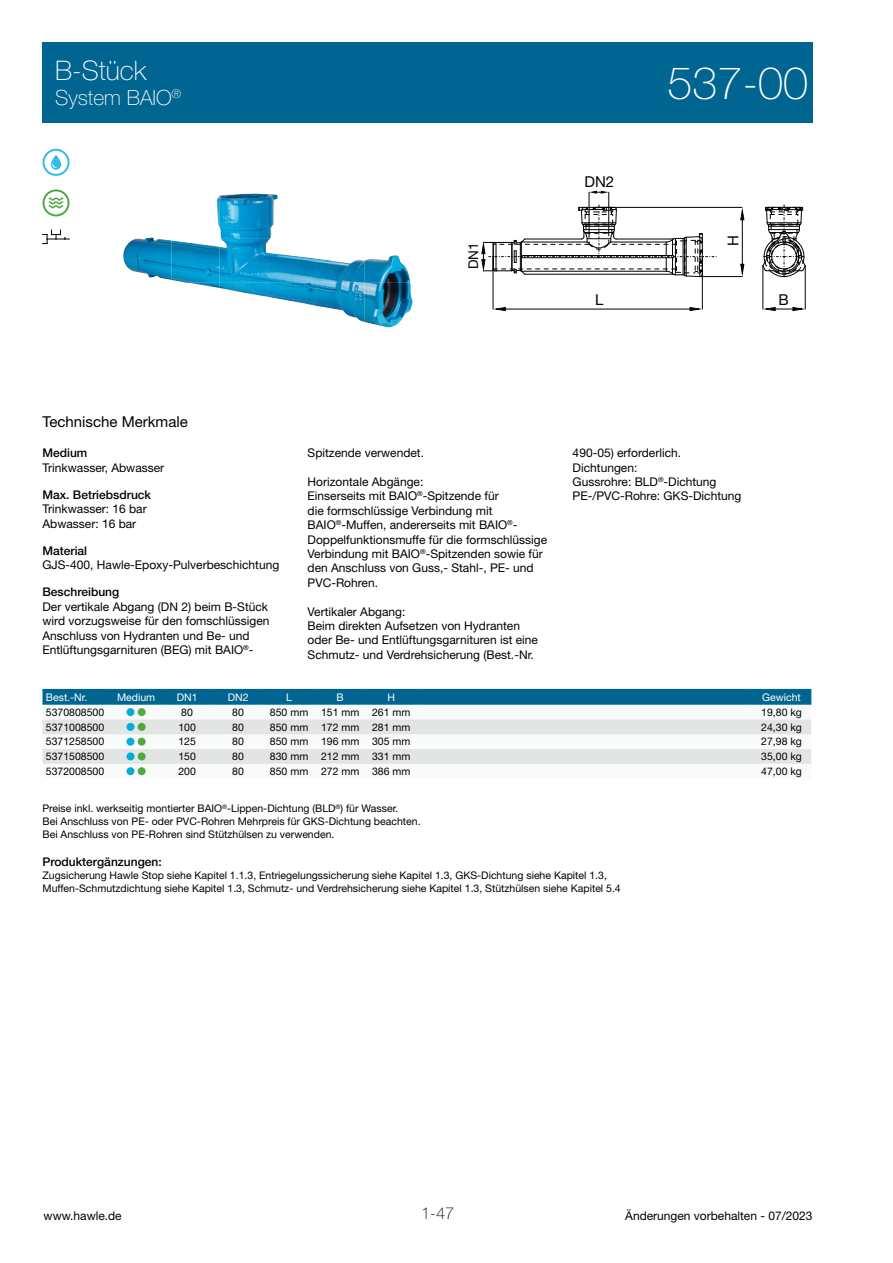
<style>
.page{position:relative;width:893px;height:1263px;background:#fff}
.page>*{position:absolute;margin:0;border:0;box-sizing:border-box;transform-origin:0 0}
.t1{font:100 45px "Helvetica Neue LT Pro";color:#fff}
.t2{font:100 27px "Helvetica Neue LT Pro";color:#fff}
.t3{font:100 21px "Helvetica Neue LT Pro";color:#fff}
.t4{font:100 16.5px "Helvetica Neue LT Pro";color:#000}
.t5{font:15px "Helvetica Neue LT Pro";color:#000}
.t6{font:15px "Helvetica Neue LT Pro";color:#000204}
.t7{font:13.5px "Helvetica Neue LT Pro";color:#000204}
.t8{font:12px/14.4px "Helvetica Neue LT Pro";color:#000}
.t9{font:500 12px "Helvetica Neue LT Pro";color:#000}
.t10{font:10.5px/12.6px "Helvetica Neue LT Pro";color:#000}
.t11{font:10.5px "Helvetica Neue LT Pro";color:#fff}
</style>
<div class="page">
<div style="left:43px;top:43px;width:769px;height:80px;background:#006590"></div>
<svg style="left:43px;top:230px;width:26px;height:14px"></svg>
<div style="left:43px;top:690px;width:768px;height:13px;background:#006590"></div>
<svg style="left:43px;top:719px;width:768px;height:45px"></svg>
<hr style="left:43px;top:689px;width:68px;height:1px;background:#006590">
<hr style="left:43px;top:703px;width:68px;height:2px;background:#006590">
<hr style="left:162px;top:689px;width:51px;height:1px;background:#006590">
<hr style="left:162px;top:703px;width:51px;height:2px;background:#006590">
<hr style="left:213px;top:689px;width:51px;height:1px;background:#006590">
<hr style="left:213px;top:703px;width:51px;height:2px;background:#006590">
<hr style="left:264px;top:689px;width:51px;height:1px;background:#006590">
<hr style="left:264px;top:703px;width:51px;height:2px;background:#006590">
<hr style="left:315px;top:689px;width:51px;height:1px;background:#006590">
<hr style="left:366px;top:689px;width:51px;height:1px;background:#006590">
<hr style="left:315px;top:703px;width:51px;height:2px;background:#006590">
<hr style="left:366px;top:703px;width:51px;height:2px;background:#006590">
<hr style="left:417px;top:689px;width:335px;height:1px;background:#006590">
<hr style="left:417px;top:703px;width:335px;height:2px;background:#006590">
<hr style="left:111px;top:689px;width:51px;height:1px;background:#006590">
<hr style="left:111px;top:703px;width:51px;height:2px;background:#006590">
<hr style="left:752px;top:689px;width:59px;height:1px;background:#006590">
<hr style="left:752px;top:703px;width:59px;height:2px;background:#006590">
<div style="left:138px;top:708px;width:8px;height:8px;background:#4daa43;border-radius:50%"></div>
<div style="left:126px;top:708px;width:8px;height:8px;background:#00adda;border-radius:50%"></div>
<div style="left:138px;top:723px;width:8px;height:8px;background:#4daa43;border-radius:50%"></div>
<div style="left:126px;top:723px;width:8px;height:8px;background:#00adda;border-radius:50%"></div>
<div style="left:138px;top:738px;width:8px;height:8px;background:#4daa43;border-radius:50%"></div>
<div style="left:126px;top:738px;width:8px;height:8px;background:#00adda;border-radius:50%"></div>
<div style="left:138px;top:752px;width:8px;height:8px;background:#4daa43;border-radius:50%"></div>
<div style="left:126px;top:752px;width:8px;height:8px;background:#00adda;border-radius:50%"></div>
<div style="left:138px;top:767px;width:8px;height:8px;background:#4daa43;border-radius:50%"></div>
<div style="left:126px;top:767px;width:8px;height:8px;background:#00adda;border-radius:50%"></div>
<hr style="left:493px;top:257px;width:1px;height:52px;background:#000204">
<hr style="left:702px;top:257px;width:1px;height:52px;background:#000204">
<hr style="left:505px;top:309px;width:185px;height:1px;background:#000204">
<svg style="left:492px;top:307px;width:14px;height:4px"></svg>
<svg style="left:689px;top:307px;width:14px;height:4px"></svg>
<hr style="left:608px;top:192px;width:1px;height:41px;background:#000204">
<hr style="left:589px;top:192px;width:1px;height:41px;background:#000204">
<hr style="left:700px;top:276px;width:42px;height:1px;background:#000204">
<hr style="left:596px;top:207px;width:146px;height:1px;background:#000204">
<hr style="left:742px;top:220px;width:1px;height:44px;background:#000204">
<svg style="left:740px;top:263px;width:5px;height:15px"></svg>
<svg style="left:740px;top:206px;width:5px;height:15px"></svg>
<svg style="left:589px;top:191px;width:20px;height:3px"></svg>
<svg style="left:481px;top:205px;width:235px;height:72px"></svg>
<hr style="left:762px;top:266px;width:1px;height:43px;background:#000204">
<hr style="left:805px;top:266px;width:1px;height:43px;background:#000204">
<svg style="left:762px;top:307px;width:44px;height:4px"></svg>
<svg style="left:762px;top:205px;width:44px;height:73px"></svg>
<img style="left:216px;top:195px;width:4px;height:32px">
<img style="left:220px;top:194px;width:58px;height:44px">
<img style="left:123px;top:238px;width:48px;height:42px">
<img style="left:171px;top:240px;width:49px;height:43px">
<img style="left:220px;top:238px;width:96px;height:45px">
<img style="left:316px;top:258px;width:48px;height:64px">
<img style="left:364px;top:255px;width:46px;height:28px">
<img style="left:190px;top:283px;width:30px;height:5px">
<img style="left:220px;top:283px;width:48px;height:14px">
<img style="left:268px;top:283px;width:48px;height:23px">
<img style="left:364px;top:283px;width:48px;height:44px">
<div style="left:43px;top:149px;width:27px;height:27px;border:2px solid #30bdea;border-radius:50%"></div>
<svg style="left:51px;top:155px;width:10px;height:15px"></svg>
<div style="left:43px;top:189px;width:27px;height:27px;border:2px solid #4daa43;border-radius:50%"></div>
<svg style="left:49px;top:197px;width:14px;height:11px"></svg>
<h2 class="t2" style="left:55px;top:54px;width:93px">B-Stück</h2>
<h3 class="t3" style="left:55px;top:85px;width:128px">System BAIO<sup>®</sup></h3>
<p class="t7" style="left:465px;top:269px;width:28px;rotate:-90deg">DN1</p>
<p class="t6" style="left:584px;top:173px;width:31px">DN2</p>
<p class="t6" style="left:595px;top:290px;width:10px">L</p>
<h1 class="t1" style="left:668px;top:56px;width:142px">537-00</h1>
<p class="t6" style="left:724px;top:246px;width:12px;rotate:-90deg">H</p>
<p class="t6" style="left:778px;top:290px;width:12px">B</p>
<p class="t5" style="left:43px;top:413px;width:147px">Technische Merkmale</p>
<p class="t9" style="left:43px;top:446px;width:46px">Medium</p>
<p class="t8" style="left:43px;top:460px;width:123px">Trinkwasser, Abwasser</p>
<p class="t9" style="left:43px;top:487px;width:110px">Max. Betriebsdruck</p>
<p class="t8" style="left:43px;top:501px;width:106px">Trinkwasser: 16 bar<br>Abwasser: 16 bar</p>
<p class="t9" style="left:43px;top:543px;width:46px">Material</p>
<p class="t8" style="left:43px;top:557px;width:238px">GJS-400, Hawle-Epoxy-Pulverbeschichtung</p>
<p class="t9" style="left:43px;top:585px;width:78px">Beschreibung</p>
<p class="t8" style="left:43px;top:599px;width:229px">Der vertikale Abgang (DN 2) beim B-Stück wird vorzugsweise für den fomschlüssigen Anschluss von Hydranten und Be- und Entlüftungsgarnituren (BEG) mit BAIO<sup>®</sup>-</p>
<p class="t8" style="left:308px;top:445px;width:118px">Spitzende verwendet.</p>
<p class="t8" style="left:308px;top:474px;width:241px">Horizontale Abgänge:<br>Einserseits mit BAIO<sup>®</sup>-Spitzende für<br>die formschlüssige Verbindung mit BAIO<sup>®</sup>-Muffen, andererseits mit BAIO<sup>®</sup>- Doppelfunktionsmuffe für die formschlüssige Verbindung mit BAIO<sup>®</sup>-Spitzenden sowie für den Anschluss von Guss,- Stahl-, PE- und PVC-Rohren.</p>
<p class="t8" style="left:308px;top:604px;width:232px">Vertikaler Abgang:<br>Beim direkten Aufsetzen von Hydranten oder Be- und Entlüftungsgarnituren ist eine Schmutz- und Verdrehsicherung (Best.-Nr.</p>
<p class="t8" style="left:573px;top:445px;width:170px">490-05) erforderlich.<br>Dichtungen:<br>Gussrohre: BLD<sup>®</sup>-Dichtung<br>PE-/PVC-Rohre: GKS-Dichtung</p>
<p class="t11" style="left:46px;top:690px;width:43px">Best.-Nr.</p>
<p class="t11" style="left:117px;top:690px;width:40px">Medium</p>
<p class="t11" style="left:177px;top:690px;width:22px">DN1</p>
<p class="t11" style="left:228px;top:690px;width:22px">DN2</p>
<p class="t11" style="left:286px;top:690px;width:7px">L</p>
<p class="t11" style="left:337px;top:690px;width:9px">B</p>
<p class="t11" style="left:387px;top:690px;width:9px">H</p>
<p class="t11" style="left:762px;top:690px;width:40px">Gewicht</p>
<p class="t10" style="left:46px;top:705px;width:60px">5370808500</p>
<p class="t10" style="left:181px;top:705px;width:13px">80</p>
<p class="t10" style="left:232px;top:705px;width:13px">80</p>
<p class="t10" style="left:270px;top:705px;width:142px">850 mm 151 mm 261 mm</p>
<p class="t10" style="left:761px;top:705px;width:42px">19,80 kg</p>
<p class="t10" style="left:46px;top:720px;width:60px">5371008500</p>
<p class="t10" style="left:178px;top:720px;width:19px">100</p>
<p class="t10" style="left:232px;top:720px;width:13px">80</p>
<p class="t10" style="left:270px;top:720px;width:142px">850 mm 172 mm 281 mm</p>
<p class="t10" style="left:761px;top:720px;width:42px">24,30 kg</p>
<p class="t10" style="left:46px;top:735px;width:60px">5371258500</p>
<p class="t10" style="left:178px;top:735px;width:19px">125</p>
<p class="t10" style="left:232px;top:735px;width:13px">80</p>
<p class="t10" style="left:270px;top:735px;width:142px">850 mm 196 mm 305 mm</p>
<p class="t10" style="left:761px;top:735px;width:42px">27,98 kg</p>
<p class="t10" style="left:46px;top:750px;width:60px">5371508500</p>
<p class="t10" style="left:178px;top:750px;width:19px">150</p>
<p class="t10" style="left:232px;top:750px;width:13px">80</p>
<p class="t10" style="left:270px;top:750px;width:142px">830 mm 212 mm 331 mm</p>
<p class="t10" style="left:761px;top:750px;width:42px">35,00 kg</p>
<p class="t10" style="left:46px;top:765px;width:60px">5372008500</p>
<p class="t10" style="left:178px;top:765px;width:19px">200</p>
<p class="t10" style="left:232px;top:765px;width:13px">80</p>
<p class="t10" style="left:270px;top:765px;width:142px">850 mm 272 mm 386 mm</p>
<p class="t10" style="left:761px;top:765px;width:42px">47,00 kg</p>
<p class="t10" style="left:43px;top:802px;width:380px">Preise inkl. werkseitig montierter BAIO<sup>®</sup>-Lippen-Dichtung (BLD<sup>®</sup>) für Wasser.<br>Bei Anschluss von PE- oder PVC-Rohren Mehrpreis für GKS-Dichtung beachten.<br>Bei Anschluss von PE-Rohren sind Stützhülsen zu verwenden.</p>
<p class="t9" style="left:43px;top:855px;width:121px">Produktergänzungen:</p>
<p class="t10" style="left:43px;top:869px;width:580px">Zugsicherung Hawle Stop siehe Kapitel 1.1.3, Entriegelungssicherung siehe Kapitel 1.3, GKS-Dichtung siehe Kapitel 1.3,<br>Muffen-Schmutzdichtung siehe Kapitel 1.3, Schmutz- und Verdrehsicherung siehe Kapitel 1.3, Stützhülsen siehe Kapitel 5.4</p>
<p class="t8" style="left:44px;top:1209px;width:80px">www.hawle.de</p>
<h3 class="t4" style="left:421px;top:1203px;width:35px">1-47</h3>
<p class="t8" style="left:625px;top:1209px;width:189px">Änderungen vorbehalten - 07/2023</p>
</div>
